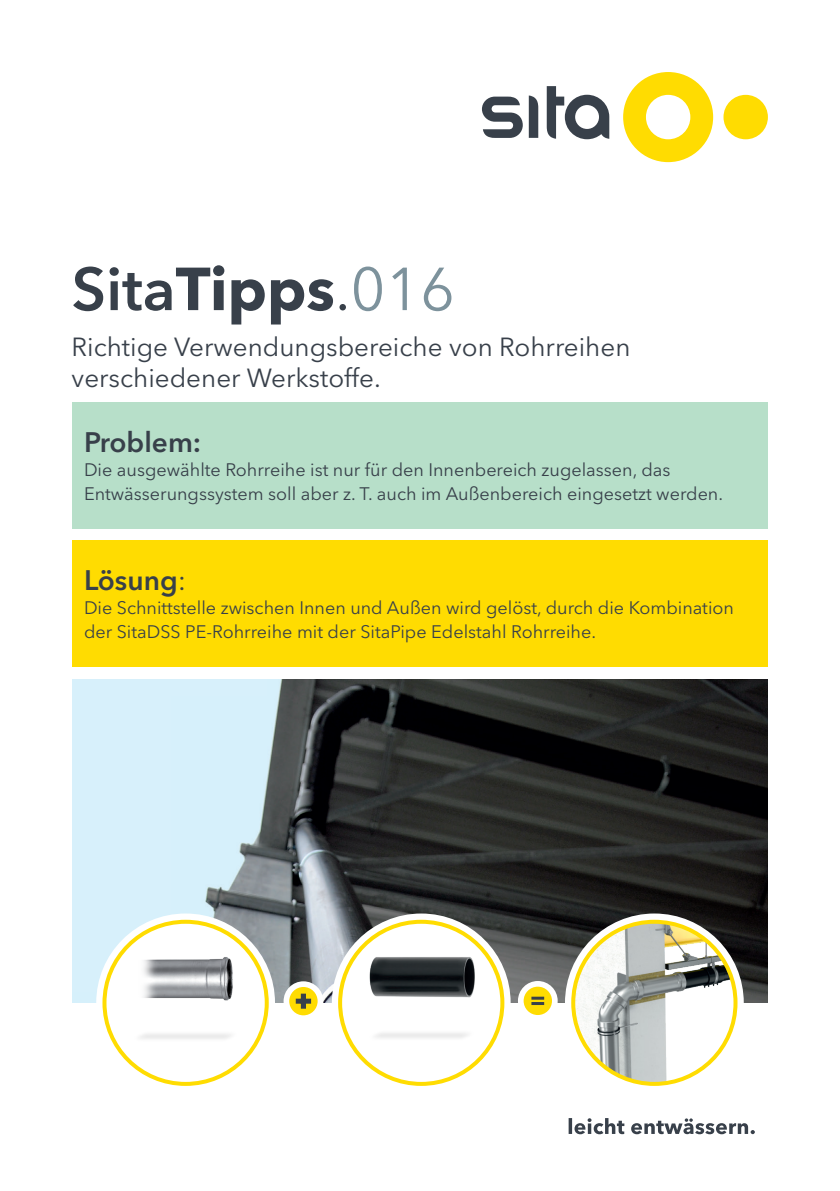
<style>
.page{position:relative;width:840px;height:1191px;background:#fff}
.page>*{position:absolute;margin:0;border:0;box-sizing:border-box;transform-origin:0 0}
.t1{font:700 60px "Avenir Next W1 G";color:#38404a}
.t2{font:600 28px "Avenir Next W1 G";color:#38404a}
.t3{font:26px/31.2px "Avenir Next W1 G";color:#38404a}
.t4{font:18px/24px "Avenir Next W1 G";color:#38404a}
.s1{font-weight:600}
.s2{font-weight:400}
.s3{font-weight:400;color:#7d929c}
</style>
<div class="page">
<img style="left:72px;top:679px;width:695px;height:323px">
<svg style="left:623px;top:72px;width:89px;height:90px"></svg>
<svg style="left:482px;top:97px;width:40px;height:41px"></svg>
<svg style="left:528px;top:95px;width:10px;height:43px"></svg>
<svg style="left:546px;top:86px;width:63px;height:53px"></svg>
<div style="left:723px;top:95px;width:44px;height:44px;background:#ffdc01;border-radius:50%"></div>
<svg style="left:568px;top:1118px;width:186px;height:16px"></svg>
<div style="left:72px;top:402px;width:695px;height:126px;background:#b7dfc9"></div>
<div style="left:72px;top:540px;width:695px;height:127px;background:#ffdc01"></div>
<svg style="left:331px;top:913px;width:179px;height:179px"></svg>
<div style="left:96px;top:913px;width:179px;height:179px;background:#fff;border-radius:50%"></div>
<svg style="left:564px;top:913px;width:179px;height:179px"></svg>
<img style="left:340px;top:921px;width:162px;height:163px;border-radius:81px">
<div style="left:338px;top:919px;width:166px;height:167px;border:4px solid #ffdc01;border-radius:50%"></div>
<div style="left:283px;top:981px;width:40px;height:40px;background:#fff;border-radius:50%"></div>
<div style="left:289px;top:987px;width:28px;height:28px;background:#ffdc01;border-radius:50%"></div>
<div style="left:517px;top:981px;width:40px;height:39px;background:#fff;border-radius:50%"></div>
<div style="left:523px;top:986px;width:28px;height:29px;background:#ffdc01;border-radius:50%"></div>
<img style="left:573px;top:921px;width:162px;height:163px;border-radius:81px">
<div style="left:571px;top:919px;width:166px;height:167px;border:4px solid #ffdc01;border-radius:50%"></div>
<img style="left:104px;top:922px;width:162px;height:162px">
<div style="left:102px;top:919px;width:166px;height:167px;border:4px solid #ffdc01;border-radius:50%"></div>
<svg style="left:295px;top:993px;width:17px;height:16px"></svg>
<svg style="left:531px;top:996px;width:13px;height:9px"></svg>
<h1 class="t1" style="left:72px;top:252px;width:384px"><span class="s1">Sita</span>Tipps<span class="s2">.</span><span class="s3">016</span></h1>
<h3 class="t3" style="left:72px;top:331px;width:560px">Richtige Verwendungsbereiche von Rohrreihen verschiedener Werkstoffe.</h3>
<h2 class="t2" style="left:84px;top:425px;width:119px">Problem:</h2>
<p class="t4" style="left:84px;top:457px;width:640px">Die ausgewählte Rohrreihe ist nur für den Innenbereich zugelassen, das<br>Entwässerungssystem soll aber z. T. auch im Außenbereich eingesetzt werden.</p>
<h2 class="t2" style="left:84px;top:563px;width:104px">Lösung<span class="s2">:</span></h2>
<p class="t4" style="left:84px;top:596px;width:651px">Die Schnittstelle zwischen Innen und Außen wird gelöst, durch die Kombination der SitaDSS PE-Rohrreihe mit der SitaPipe Edelstahl Rohrreihe.</p>
</div>
